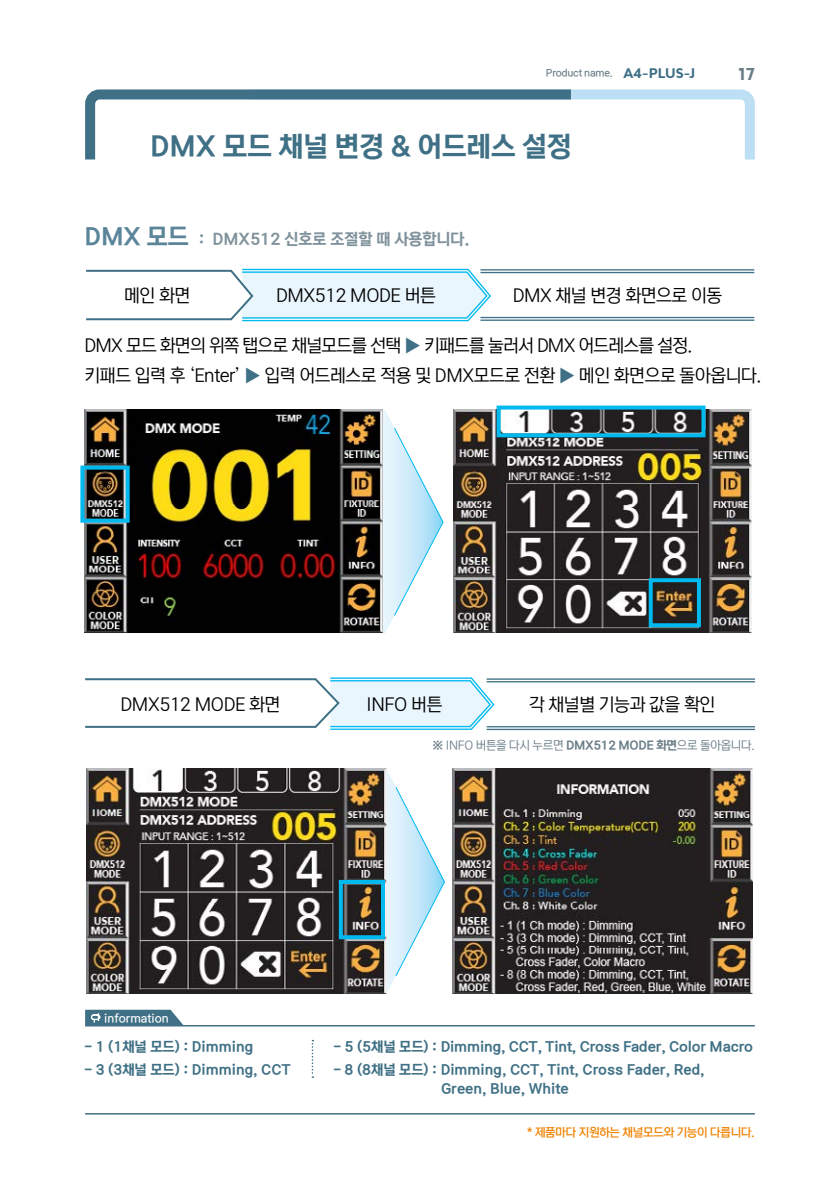
<style>
.page{position:relative;width:840px;height:1191px;background:#fff}
.page>*{position:absolute;margin:0;border:0;box-sizing:border-box;transform-origin:0 0}
.t1{font:28px "NEXON Lv 2 Gothic OTF Bold";color:#3f7085}
.t2{font:18px/30px "NEXON Lv 2 Gothic OTF Regular";letter-spacing:-.02em;color:#000}
.t3{font:16px "NEXON Lv 2 Gothic OTF Bold";color:#80929c}
.t4{font:16px "Adlinnaka Bold Demo";color:#6a7d87}
.t5{font:14px/19px "NEXON Lv 2 Gothic OTF Bold";color:#3f7085}
.t6{font:12px "NEXON Lv 2 Gothic OTF Regular";letter-spacing:-.02em;color:#6a7d87}
.t7{font:12px "NEXON Lv 2 Gothic OTF Medium";letter-spacing:-.02em;color:#f08300}
.t8{font:11.6px "NEXON Lv 2 Gothic OTF Medium";color:#fff}
.t9{font:10px "NEXON Lv 2 Gothic OTF Medium";letter-spacing:-.02em;color:#6a7d87}
.s1{font-family:"Adlinnaka Bold Demo";font-size:13px;color:#3f7085}
.s2{font-size:24px;color:#5b8599}
.s3{color:#3f7085}
.s4{font-family:"NEXON Lv 2 Gothic OTF Bold"}
</style>
<div class="page">
<svg style="left:382px;top:410px;width:61px;height:223px"></svg>
<svg style="left:295px;top:769px;width:150px;height:225px"></svg>
<svg style="left:580px;top:89px;width:175px;height:71px"></svg>
<svg style="left:85px;top:89px;width:495px;height:71px"></svg>
<img style="left:85px;top:410px;width:297px;height:223px">
<img style="left:453px;top:410px;width:297px;height:223px">
<div style="left:80px;top:465px;width:50px;height:58px;border:4px solid #00b9ef"></div>
<div style="left:496px;top:405px;width:209px;height:32px;border:4px solid #00b9ef"></div>
<div style="left:648px;top:578px;width:52px;height:49px;border:4px solid #00b9ef"></div>
<img style="left:86px;top:769px;width:300px;height:224px">
<img style="left:452px;top:769px;width:299px;height:224px">
<div style="left:338px;top:880px;width:47px;height:59px;border:4px solid #00b9ef"></div>
<svg style="left:311px;top:1039px;width:2px;height:39px"></svg>
<hr style="left:85px;top:1025px;width:669px;height:1px;background:#3f7085">
<hr style="left:85px;top:1113px;width:669px;height:1px;background:#3f7085">
<hr style="left:480px;top:272px;width:273px;height:1px;background:#3f7085">
<hr style="left:480px;top:269px;width:273px;height:1px;background:#3f7085">
<svg style="left:86px;top:268px;width:406px;height:54px"></svg>
<hr style="left:480px;top:317px;width:273px;height:1px;background:#3f7085">
<hr style="left:480px;top:319px;width:273px;height:2px;background:#3f7085">
<hr style="left:486px;top:681px;width:268px;height:1px;background:#3f7085">
<hr style="left:486px;top:678px;width:268px;height:2px;background:#3f7085">
<svg style="left:85px;top:677px;width:410px;height:53px"></svg>
<hr style="left:486px;top:726px;width:268px;height:1px;background:#3f7085">
<hr style="left:486px;top:728px;width:268px;height:2px;background:#3f7085">
<svg style="left:85px;top:1009px;width:98px;height:16px"></svg>
<p class="t9" style="left:545px;top:68px;width:151px">Product name. <span class="s1">A4-PLUS-J</span></p>
<p class="t4" style="left:738px;top:67px;width:18px">17</p>
<h1 class="t1" style="left:150px;top:132px;width:422px">DMX 모드 채널 변경 &amp; 어드레스 설정</h1>
<p class="t3" style="left:84px;top:231px;width:386px"><span class="s2">DMX 모드</span> : DMX512 신호로 조절할 때 사용합니다.</p>
<p class="t2" style="left:124px;top:282px;width:67px">메인 화면</p>
<p class="t2" style="left:276px;top:282px;width:161px">DMX512 MODE 버튼</p>
<p class="t2" style="left:512px;top:282px;width:211px">DMX 채널 변경 화면으로 이동</p>
<p class="t2" style="left:84px;top:331px;width:678px">DMX 모드 화면의 위쪽 탭으로 채널모드를 선택 <span class="s3">▶</span> 키패드를 눌러서 DMX 어드레스를 설정.<br>키패드 입력 후 ‘Enter’ <span class="s3">▶</span> 입력 어드레스로 적용 및 DMX모드로 전환 <span class="s3">▶</span> 메인 화면으로 돌아옵니다.</p>
<p class="t2" style="left:120px;top:689px;width:161px">DMX512 MODE 화면</p>
<p class="t2" style="left:366px;top:690px;width:77px">INFO 버튼</p>
<p class="t2" style="left:528px;top:689px;width:188px">각 채널별 기능과 값을 확인</p>
<p class="t6" style="left:432px;top:739px;width:323px"><span class="s4">※</span> INFO 버튼을 다시 누르면 <span class="s4">DMX512 MODE 화면</span>으로 돌아옵니다.</p>
<p class="t8" style="left:104px;top:1012px;width:66px">information</p>
<p class="t5" style="left:85px;top:1037px;width:170px">- 1 (1채널 모드) : Dimming</p>
<p class="t5" style="left:85px;top:1060px;width:207px">- 3 (3채널 모드) : Dimming, CCT</p>
<p class="t5" style="left:333px;top:1037px;width:421px">- 5 (5채널 모드) : Dimming, CCT, Tint, Cross Fader, Color Macro</p>
<p class="t5" style="left:441px;top:1060px;width:265px;text-indent:-108px">- 8 (8채널 모드) : Dimming, CCT, Tint, Cross Fader, Red,<br>Green, Blue, White</p>
<p class="t7" style="left:527px;top:1125px;width:229px">* 제품마다 지원하는 채널모드와 기능이 다릅니다.</p>
</div>
